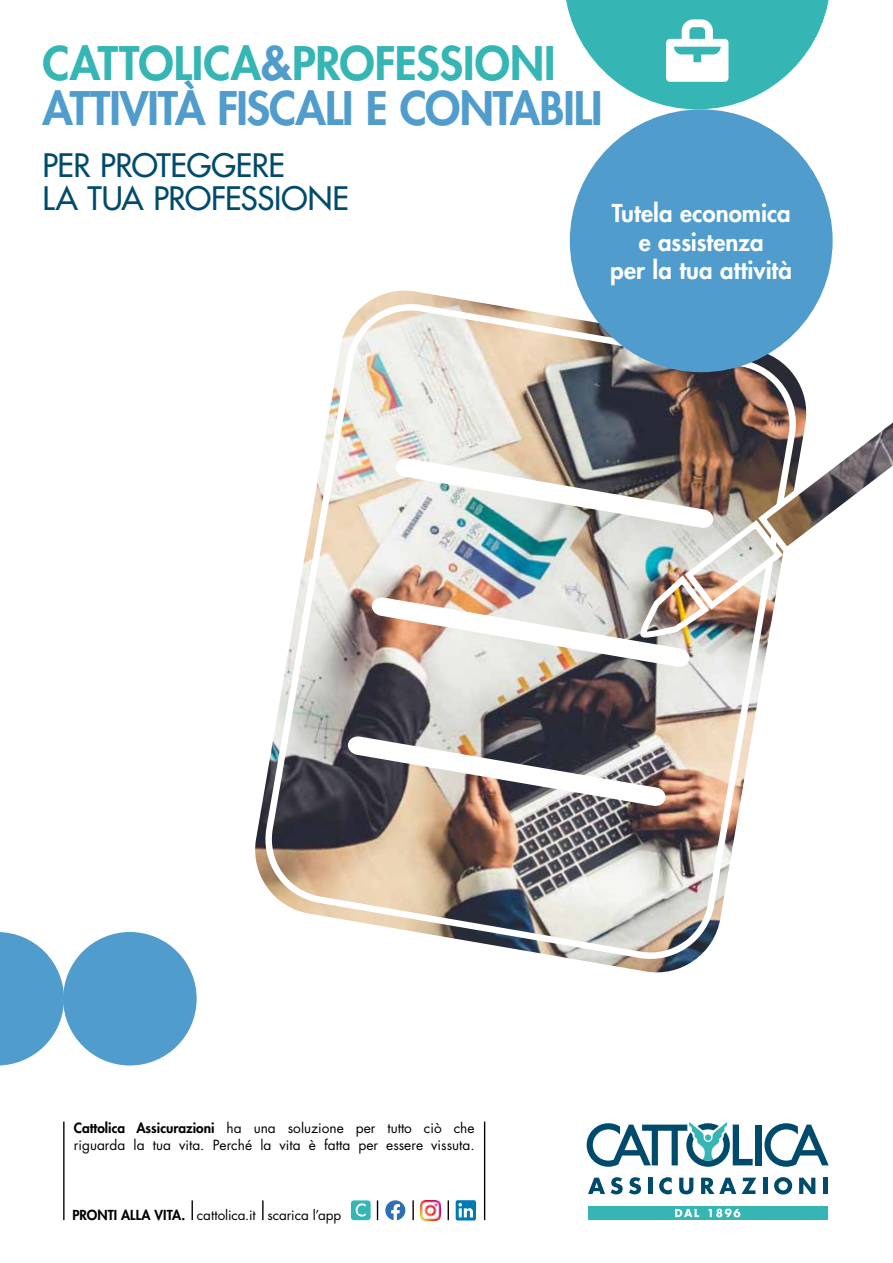
<style>
.page{position:relative;width:893px;height:1263px;background:#fff}
.page>*{position:absolute;margin:0;border:0;box-sizing:border-box;transform-origin:0 0}
.t1{font:800 45px/45px "Futura Std";letter-spacing:-.02em;color:#509ccd}
.t2{font:500 31.5px/33px "Futura Std";letter-spacing:-.01em;color:#004b6c}
.t3{font:800 24px/28.5px "Futura Std";letter-spacing:.005em;color:#fff;text-align:center}
.t4{font:13.65px/16.8px "Futura Std";color:#000}
.t5{font:13.5px "Futura Std";letter-spacing:-.005em;color:#000}
.s1{color:#35b6b4}
.s2{font-weight:800}
</style>
<div class="page">
<img style="left:256px;top:301px;width:549px;height:667px">
<img style="left:395px;top:458px;width:246px;height:71px">
<img style="left:371px;top:597px;width:319px;height:71px">
<img style="left:347px;top:736px;width:319px;height:71px">
<img style="left:641px;top:333px;width:252px;height:312px">
<svg style="left:566px;top:0;width:263px;height:109px"></svg>
<svg style="left:0;top:932px;width:64px;height:133px"></svg>
<div style="left:63px;top:932px;width:134px;height:133px;background:#509ccd;border-radius:50%"></div>
<div style="left:570px;top:109px;width:263px;height:263px;background:#509ccd;border-radius:50%"></div>
<svg style="left:588px;top:1178px;width:17px;height:16px"></svg>
<svg style="left:611px;top:1177px;width:12px;height:17px"></svg>
<svg style="left:629px;top:1177px;width:12px;height:17px"></svg>
<hr style="left:648px;top:1178px;width:4px;height:16px;background:#004b6c">
<svg style="left:659px;top:1177px;width:13px;height:17px"></svg>
<svg style="left:679px;top:1178px;width:14px;height:16px"></svg>
<svg style="left:701px;top:1178px;width:55px;height:16px"></svg>
<hr style="left:763px;top:1178px;width:4px;height:16px;background:#004b6c">
<svg style="left:774px;top:1177px;width:18px;height:17px"></svg>
<svg style="left:799px;top:1178px;width:16px;height:16px"></svg>
<hr style="left:823px;top:1178px;width:4px;height:16px;background:#004b6c">
<div style="left:755px;top:1124px;width:6px;height:41px;background:#004b6c"></div>
<svg style="left:587px;top:1122px;width:166px;height:45px"></svg>
<svg style="left:764px;top:1123px;width:65px;height:44px"></svg>
<div style="left:588px;top:1206px;width:239px;height:14px;background:#35b6b4"></div>
<svg style="left:708px;top:1208px;width:32px;height:9px"></svg>
<svg style="left:675px;top:1209px;width:24px;height:8px"></svg>
<hr style="left:63px;top:1121px;width:2px;height:99px;background:#000">
<hr style="left:484px;top:1121px;width:1px;height:99px;background:#000">
<svg style="left:192px;top:1200px;width:1px;height:20px"></svg>
<hr style="left:262px;top:1200px;width:2px;height:20px;background:#000">
<svg style="left:377px;top:1200px;width:1px;height:20px"></svg>
<hr style="left:412px;top:1200px;width:2px;height:20px;background:#000">
<svg style="left:448px;top:1200px;width:1px;height:20px"></svg>
<svg style="left:351px;top:1200px;width:20px;height:20px"></svg>
<svg style="left:456px;top:1200px;width:20px;height:20px"></svg>
<svg style="left:385px;top:1200px;width:20px;height:20px"></svg>
<img style="left:421px;top:1200px;width:20px;height:20px">
<h1 class="t1" style="left:43px;top:41px;width:561px"><span class="s1">CATTOLICA</span>&amp;<span class="s1">PROFESSIONI<br></span>ATTIVITÀ FISCALI E CONTABILI</h1>
<h2 class="t2" style="left:43px;top:149px;width:308px">PER PROTEGGERE<br>LA TUA PROFESSIONE</h2>
<h3 class="t3" style="left:610px;top:199px;width:183px">Tutela economica e assistenza<br>per la tua attività</h3>
<p class="t4" style="left:74px;top:1119px;width:402px"><span class="s2">Cattolica Assicurazioni</span> ha una soluzione per tutto ciò che riguarda la tua vita. Perché la vita è fatta per essere vissuta.</p>
<p class="t5" style="left:72px;top:1206px;width:270px"><span class="s2">PRONTI ALLA VITA.</span> cattolica.it scarica l’app</p>
</div>
